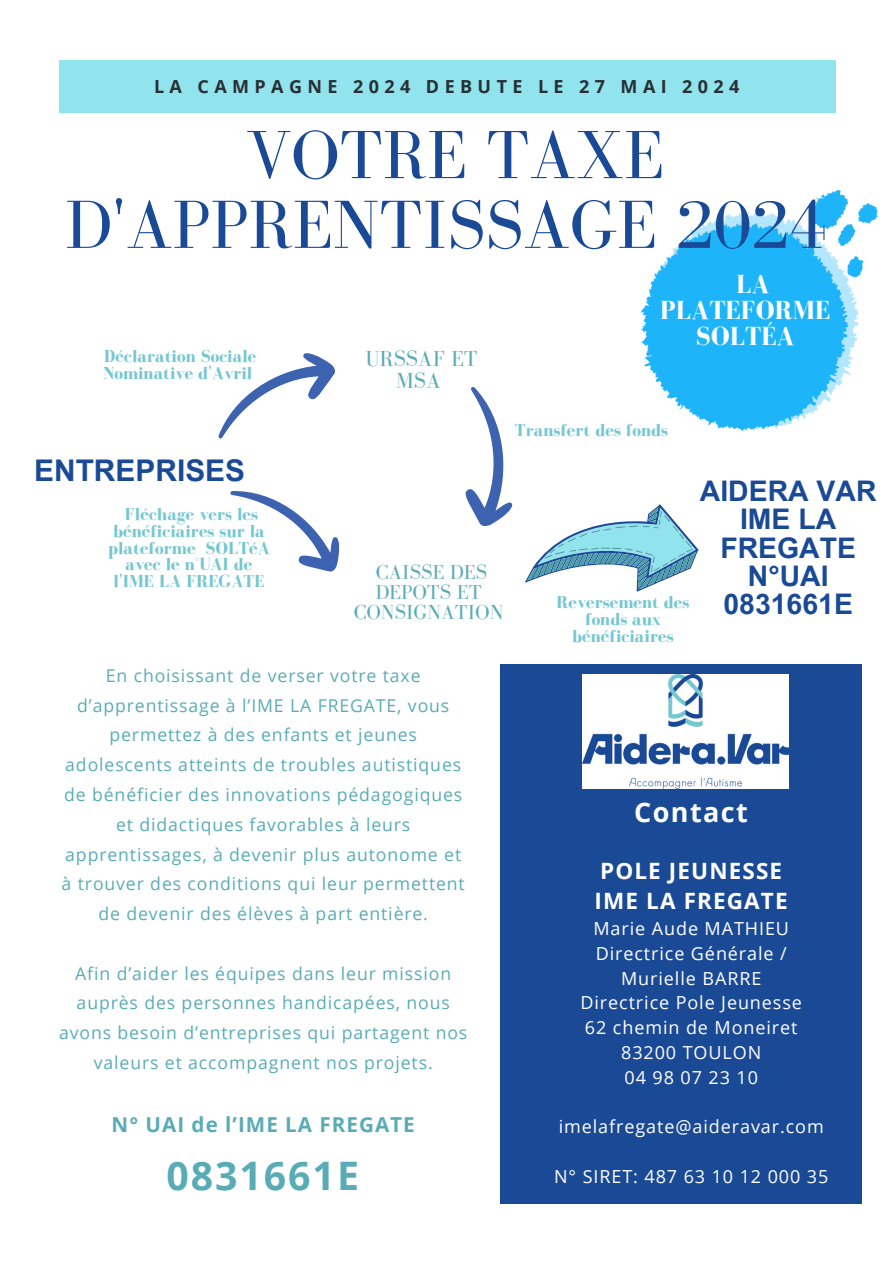
<style>
.page{position:relative;width:894px;height:1264px;background:#fff}
.page>*{position:absolute;margin:0;border:0;box-sizing:border-box;transform-origin:0 0}
.t1{font:70.05px/69.8px "Bodoni FLF";color:#1a4a95;text-align:center}
.t2{font:700 39.3px "Open Sans";letter-spacing:.05em;color:#59acb6}
.t3{font:700 29.85px "Arial MT Pro";color:#1a4a95}
.t4{font:700 28.35px/28.2px "Arial MT Pro";color:#1a4a95;text-align:center}
.t5{font:700 27px "Open Sans";letter-spacing:.05em;color:#fff}
.t6{font:700 26.85px/25.8px "Bodoni FLF";color:#fff;text-align:center}
.t7{font:700 22.5px "Open Sans";letter-spacing:.05em;color:#fff}
.t8{font:22.35px/21.3px "Bodoni FLF";color:#59acb6;text-align:center}
.t9{font:20.85px/20.2px "Bodoni FLF";color:#59acb6;text-align:center}
.t10{font:700 20.55px "Open Sans";letter-spacing:.05em;color:#59acb6}
.t11{font:18px "Open Sans";letter-spacing:.05em;color:#fff}
.t12{font:700 18px "Open Sans";letter-spacing:.3em;color:#292f33}
.t13{font:700 17.85px/16.8px "Bodoni FLF";color:#75c7d2;text-align:center}
.t14{font:17.7px/29.7px "Open Sans";letter-spacing:.05em;color:#59acb6;text-align:center}
</style>
<div class="page">
<div style="left:59px;top:60px;width:776px;height:53px;background:#91e3ee"></div>
<div style="left:500px;top:664px;width:361px;height:539px;background:#1a4a95"></div>
<svg style="left:218px;top:353px;width:117px;height:86px"></svg>
<svg style="left:230px;top:491px;width:110px;height:81px"></svg>
<svg style="left:465px;top:387px;width:233px;height:204px"></svg>
<img style="left:641px;top:190px;width:236px;height:240px">
<img style="left:582px;top:674px;width:206px;height:114px">
<p class="t12" style="left:154px;top:74px;width:587px">LA CAMPAGNE 2024 DEBUTE LE 27 MAI 2024</p>
<p class="t1" style="left:65px;top:120px;width:763px">VOTRE TAXE<br>D'APPRENTISSAGE 2024</p>
<p class="t13" style="left:103px;top:348px;width:154px;text-align:left">Déclaration Sociale<br>Nominative d'Avril</p>
<h1 class="t8" style="left:365px;top:348px;width:114px">URSSAF ET<br>MSA</h1>
<p class="t6" style="left:660px;top:271px;width:172px">LA<br>PLATEFORME<br>SOLTÉA</p>
<h2 class="t3" style="left:34px;top:459px;width:212px">ENTREPRISES</h2>
<h5 class="t13" style="left:108px;top:505px;width:163px">Fléchage vers les bénéficiaires sur la plateforme SOLTéA avec le n°UAI de l'IME LA FREGATE</h5>
<p class="t9" style="left:353px;top:561px;width:151px">CAISSE DES<br>DEPOTS ET<br>CONSIGNATION</p>
<p class="t14" style="left:62px;top:660px;width:404px">En choisissant de verser votre taxe d’apprentissage à l’IME LA FREGATE, vous permettez à des enfants et jeunes adolescents atteints de troubles autistiques de bénéficier des innovations pédagogiques et didactiques favorables à leurs apprentissages, à devenir plus autonome et à trouver des conditions qui leur permettent de devenir des élèves à part entière.</p>
<p class="t14" style="left:59px;top:958px;width:409px">Afin d’aider les équipes dans leur mission auprès des personnes handicapées, nous avons besoin d’entreprises qui partagent nos valeurs et accompagnent nos projets.</p>
<p class="t10" style="left:111px;top:1109px;width:304px">N° UAI de l’IME LA FREGATE</p>
<p class="t2" style="left:166px;top:1147px;width:194px">0831661E</p>
<p class="t13" style="left:515px;top:422px;width:154px">Transfert des fonds</p>
<p class="t13" style="left:556px;top:594px;width:134px">Reversement des fonds aux bénéficiaires</p>
<p class="t4" style="left:699px;top:481px;width:178px">AIDERA VAR<br>IME LA<br>FREGATE<br>N°UAI<br>0831661E</p>
<p class="t5" style="left:634px;top:792px;width:115px">Contact</p>
<h6 class="t7" style="left:600px;top:854px;width:183px">POLE JEUNESSE</h6>
<p class="t7" style="left:594px;top:885px;width:194px">IME LA FREGATE</p>
<p class="t11" style="left:593px;top:916px;width:197px">Marie Aude MATHIEU</p>
<p class="t11" style="left:595px;top:940px;width:192px">Directrice Générale /</p>
<h3 class="t11" style="left:621px;top:965px;width:142px">Murielle BARRE</h3>
<p class="t11" style="left:580px;top:990px;width:223px">Directrice Pole Jeunesse</p>
<p class="t11" style="left:584px;top:1015px;width:214px">62 chemin de Moneiret</p>
<p class="t11" style="left:621px;top:1039px;width:142px">83200 TOULON</p>
<p class="t11" style="left:624px;top:1064px;width:135px">04 98 07 23 10</p>
<p class="t11" style="left:558px;top:1114px;width:266px">imelafregate@aideravar.com</p>
<p class="t11" style="left:554px;top:1163px;width:276px">N° SIRET: 487 63 10 12 000 35</p>
</div>
